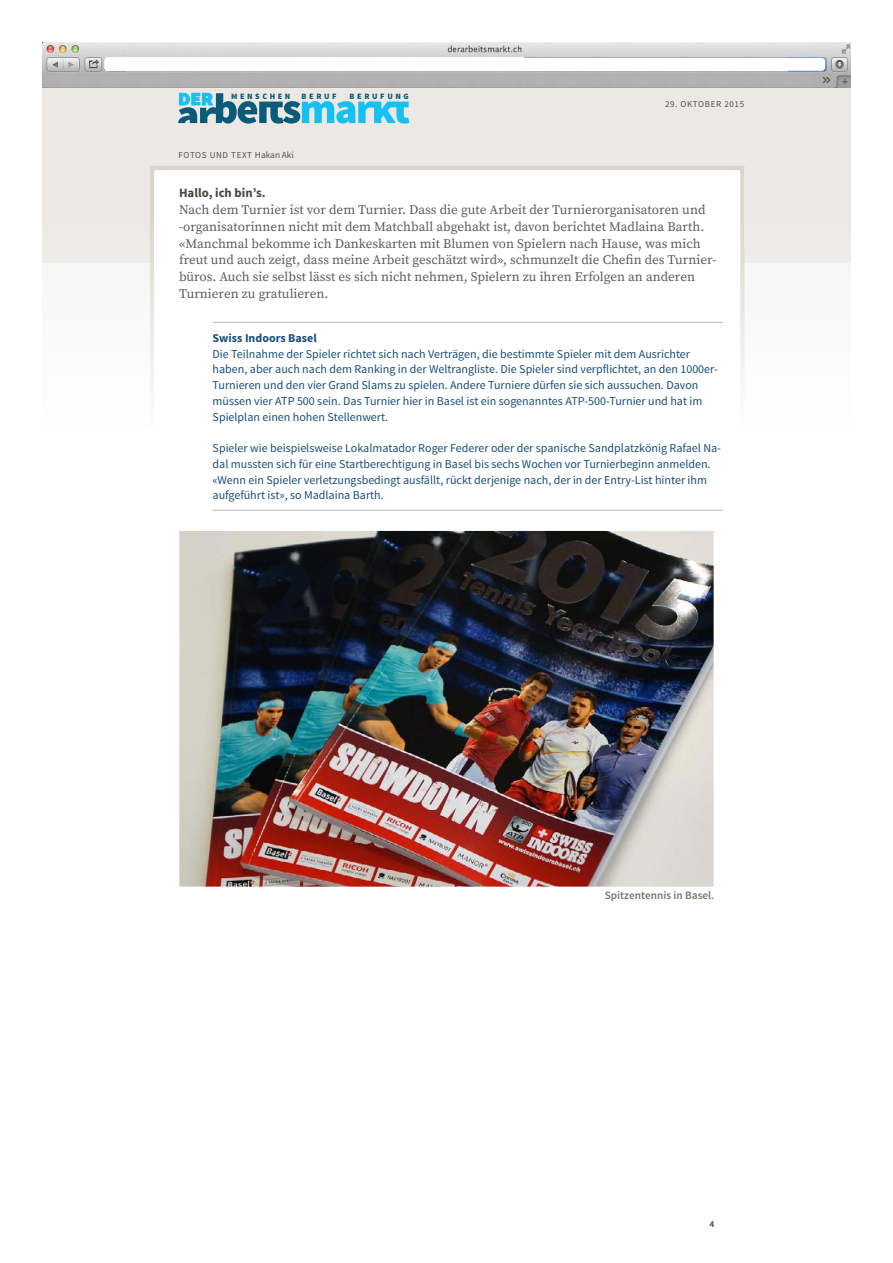
<style>
.page{position:relative;width:893px;height:1263px;background:#fff}
.page>*{position:absolute;margin:0;border:0;box-sizing:border-box;transform-origin:0 0}
.schlamm_artikel_gs{font:13.2px/17px "Source Serif Pro";color:#5c5f57}
.schlamm_artikeltitel{font:700 12.75px "Source Sans Pro";color:#45473f}
.text_mit_linien{font:12px/15.8px "Source Sans Pro";color:#184e78}
.Legende{font:600 11.25px "Source Sans Pro";color:#75746d}
.t1{font:9px "Source Sans Pro";letter-spacing:.07em;color:#524e49}
.t2{font:900 8.1px "Source Sans Pro";letter-spacing:.325em;color:#0a5a7a}
.s1{font-size:18px;color:#15c0f2}
.s2{font-size:9.3px}
.s3{font-weight:700}
</style>
<div class="page">
<div style="left:43px;top:87px;width:808px;height:178px;background:#ece9e4"></div>
<img style="left:43px;top:43px;width:216px;height:44px">
<img style="left:259px;top:43px;width:265px;height:44px">
<div style="left:105px;top:57px;width:728px;height:14px;background:#fff;border-radius:3px"></div>
<img style="left:524px;top:43px;width:326px;height:44px">
<div style="left:104px;top:58px;width:721px;height:13px;background:#fff;border-radius:3px"></div>
<div style="left:150px;top:166px;width:594px;height:778px;background:#fff;border:4px solid #dbd6cd"></div>
<div style="left:0;top:428px;width:893px;height:835px;background:#fff"></div>
<div style="left:259px;top:102px;width:8px;height:21px;background:#0a5a7a"></div>
<svg style="left:265px;top:101px;width:144px;height:23px"></svg>
<svg style="left:178px;top:93px;width:79px;height:31px"></svg>
<div style="left:43px;top:216px;width:818px;height:220px;background:#fff"></div>
<img style="left:181px;top:532px;width:531px;height:353px">
<div style="left:178px;top:529px;width:537px;height:359px;border:2px solid #fff"></div>
<hr style="left:213px;top:322px;width:510px;height:1px;background:#babab9">
<hr style="left:213px;top:510px;width:510px;height:1px;background:#babab9">
<p class="t2" style="left:178px;top:91px;width:114px"><span class="s1">DER</span> MENSCHEN</p>
<p class="t2" style="left:301px;top:91px;width:37px">BERUF</p>
<p class="t2" style="left:350px;top:91px;width:61px">BERUFUNG</p>
<p class="t1" style="left:665px;top:99px;width:81px">29. OKTOBER 2015</p>
<p class="t1" style="left:179px;top:149px;width:117px">FOTOS UND TEXT <span class="s2">Hakan Aki</span></p>
<p class="schlamm_artikeltitel" style="left:179px;top:184px;width:88px">Hallo, ich bin’s.</p>
<p class="schlamm_artikel_gs" style="left:179px;top:201px;width:539px">Nach dem Turnier ist vor dem Turnier. Dass die gute Arbeit der Turnierorganisatoren und -organisatorinnen nicht mit dem Matchball abgehakt ist, davon berichtet Madlaina Barth. «Manchmal bekomme ich Dankeskarten mit Blumen von Spielern nach Hause, was mich freut und auch zeigt, dass meine Arbeit geschätzt wird», schmunzelt die Chefin des Turnier&shy;büros. Auch sie selbst lässt es sich nicht nehmen, Spielern zu ihren Erfolgen an anderen Turnieren zu gratulieren.</p>
<p class="text_mit_linien" style="left:213px;top:330px;width:507px"><span class="s3">Swiss Indoors Basel<br></span>Die Teilnahme der Spieler richtet sich nach Verträgen, die bestimmte Spieler mit dem Ausrichter haben, aber auch nach dem Ranking in der Weltrangliste. Die Spieler sind verpflichtet, an den 1000er-Turnieren und den vier Grand Slams zu spielen. Andere Turniere dürfen sie sich aussuchen. Davon müssen vier ATP 500 sein. Das Turnier hier in Basel ist ein sogenanntes ATP-500-Turnier und hat im Spielplan einen hohen Stellenwert.</p>
<p class="text_mit_linien" style="left:213px;top:440px;width:510px">Spieler wie beispielsweise Lokalmatador Roger Federer oder der spanische Sandplatzkönig Rafael Na&shy;dal mussten sich für eine Startberechtigung in Basel bis sechs Wochen vor Turnierbeginn anmelden. «Wenn ein Spieler verletzungsbedingt ausfällt, rückt derjenige nach, der in der Entry-List hinter ihm aufgeführt ist», so Madlaina Barth.</p>
<p class="Legende" style="left:605px;top:888px;width:111px">Spitzentennis in Basel.</p>
<p class="t1" style="left:710px;top:1218px;width:6px">4</p>
</div>
